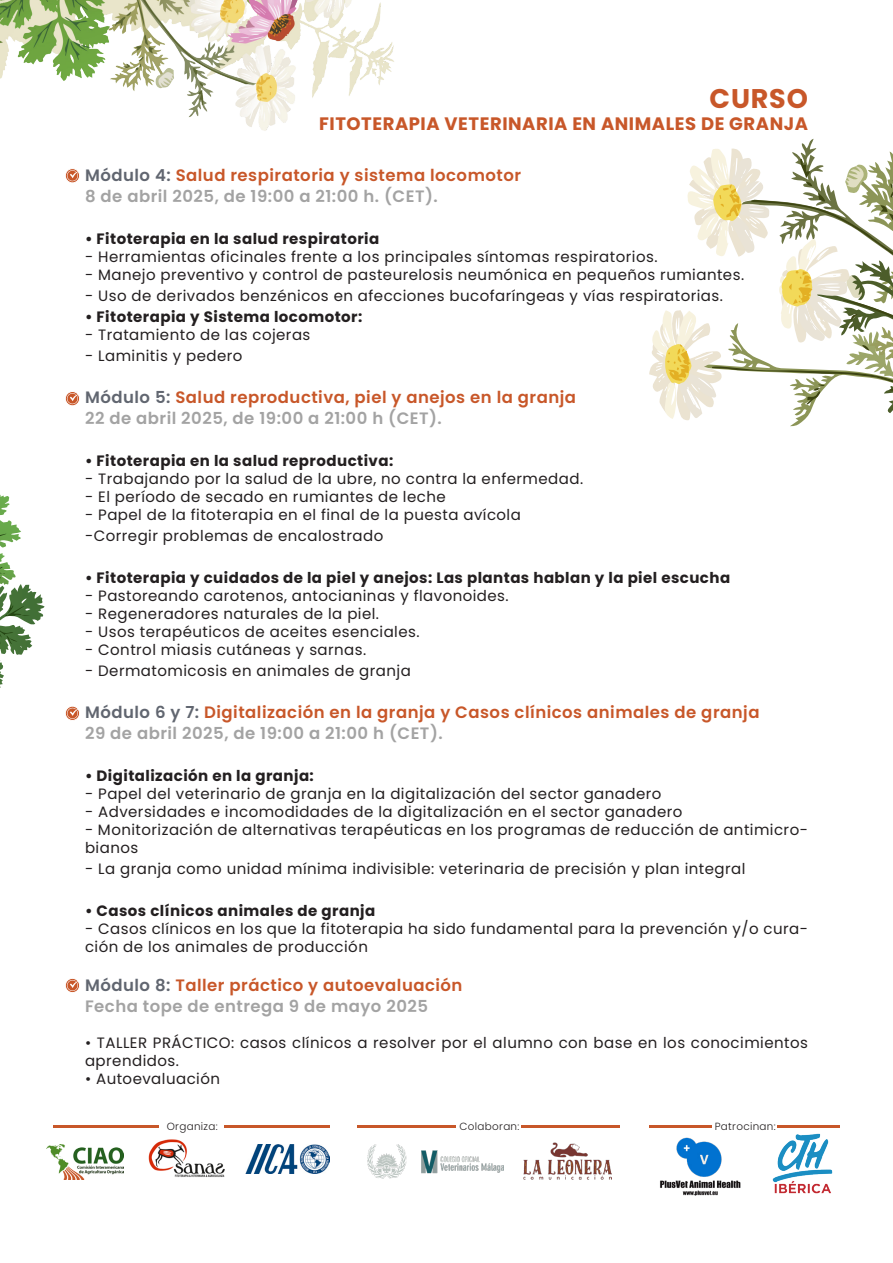
<style>
.page{position:relative;width:893px;height:1263px;background:#fff}
.page>*{position:absolute;margin:0;border:0;box-sizing:border-box;transform-origin:0 0}
.t1{font:700 27px "Poppins";letter-spacing:.03em;color:#c85729}
.t2{font:700 18px "Poppins";letter-spacing:.03em;color:#c85729}
.t3{font:600 16.5px "Poppins";letter-spacing:.03em;color:#c85729}
.t4{font:600 16.5px "Poppins";letter-spacing:.03em;color:#a3a3a3}
.t5{font:15px/18px "Poppins";letter-spacing:.03em;color:#231f20}
.t6{font:700 15px "Poppins";letter-spacing:.03em;color:#231f20}
.t7{font:300 10.35px "Poppins";letter-spacing:.03em;color:#231f20}
.s1{color:#616670}
</style>
<div class="page">
<img style="left:0;top:0;width:394px;height:131px">
<svg style="left:0;top:495px;width:45px;height:160px"></svg>
<svg style="left:649px;top:139px;width:244px;height:282px"></svg>
<div style="left:65px;top:391px;width:15px;height:15px;border:1px solid #fff;border-radius:50%"></div>
<svg style="left:67px;top:393px;width:12px;height:11px"></svg>
<div style="left:65px;top:706px;width:15px;height:14px;background:#fdfbfa;border-radius:50%"></div>
<div style="left:65px;top:706px;width:15px;height:15px;border:1px solid #fff;border-radius:50%"></div>
<svg style="left:67px;top:708px;width:12px;height:11px"></svg>
<div style="left:65px;top:978px;width:15px;height:15px;border:1px solid #fff;border-radius:50%"></div>
<svg style="left:67px;top:980px;width:12px;height:11px"></svg>
<div style="left:65px;top:169px;width:15px;height:14px;background:#fdfaf9;border-radius:50%"></div>
<div style="left:65px;top:168px;width:15px;height:15px;border:1px solid #fff;border-radius:50%"></div>
<svg style="left:67px;top:170px;width:12px;height:11px"></svg>
<img style="left:149px;top:1139px;width:76px;height:38px">
<img style="left:46px;top:1144px;width:78px;height:35px">
<img style="left:245px;top:1144px;width:85px;height:30px">
<hr style="left:358px;top:1125px;width:98px;height:2px;background:#c85729">
<hr style="left:521px;top:1125px;width:99px;height:2px;background:#c85729">
<img style="left:368px;top:1145px;width:136px;height:34px">
<img style="left:660px;top:1137px;width:81px;height:59px">
<img style="left:772px;top:1133px;width:61px;height:61px">
<img style="left:523px;top:1142px;width:88px;height:38px">
<hr style="left:650px;top:1125px;width:62px;height:2px;background:#c85729">
<hr style="left:777px;top:1125px;width:62px;height:2px;background:#c85729">
<hr style="left:54px;top:1125px;width:105px;height:2px;background:#c85729">
<hr style="left:224px;top:1125px;width:106px;height:2px;background:#c85729">
<p class="t1" style="left:710px;top:83px;width:100px">CURSO</p>
<p class="t2" style="left:319px;top:113px;width:490px">FITOTERAPIA VETERINARIA EN ANIMALES DE GRANJA</p>
<p class="t3" style="left:85px;top:166px;width:437px"><span class="s1">Módulo 4:</span> Salud respiratoria y sistema locomotor</p>
<p class="t4" style="left:85px;top:187px;width:354px">8 de abril 2025, de 19:00 a 21:00 h (. CET .(</p>
<p class="t6" style="left:85px;top:230px;width:296px">• Fitoterapia en la salud respiratoria</p>
<p class="t5" style="left:85px;top:248px;width:574px">- Herramientas oficinales frente a los principales síntomas respiratorios.</p>
<p class="t5" style="left:85px;top:266px;width:661px">- Manejo preventivo y control de pasteurelosis neumónica en pequeños rumiantes.</p>
<p class="t5" style="left:85px;top:287px;width:639px">- Uso de derivados benzénicos en afecciones bucofaríngeas y vías respiratorias.</p>
<p class="t6" style="left:85px;top:308px;width:279px">• Fitoterapia y Sistema locomotor:</p>
<p class="t5" style="left:85px;top:326px;width:227px">- Tratamiento de las cojeras</p>
<p class="t5" style="left:85px;top:347px;width:159px">- Laminitis y pedero</p>
<p class="t3" style="left:85px;top:388px;width:493px"><span class="s1">Módulo 5:</span> Salud reproductiva, piel y anejos en la granja</p>
<p class="t4" style="left:85px;top:409px;width:358px">22 de abril 2025, de 19:00 a 21:00 h (CET .(</p>
<p class="t6" style="left:85px;top:452px;width:310px">• Fitoterapia en la salud reproductiva:</p>
<p class="t5" style="left:85px;top:470px;width:500px">- Trabajando por la salud de la ubre, no contra la enfermedad.</p>
<p class="t5" style="left:85px;top:488px;width:362px">- El período de secado en rumiantes de leche</p>
<p class="t5" style="left:85px;top:506px;width:437px">- Papel de la fitoterapia en el final de la puesta avícola</p>
<p class="t5" style="left:85px;top:527px;width:300px">-Corregir problemas de encalostrado</p>
<p class="t6" style="left:85px;top:569px;width:647px">• Fitoterapia y cuidados de la piel y anejos: Las plantas hablan y la piel escucha</p>
<p class="t5" style="left:85px;top:587px;width:425px">- Pastoreando carotenos, antocianinas y flavonoides.</p>
<p class="t5" style="left:85px;top:605px;width:296px">- Regeneradores naturales de la piel.</p>
<p class="t5" style="left:85px;top:623px;width:336px">- Usos terapéuticos de aceites esenciales.</p>
<p class="t5" style="left:85px;top:641px;width:283px">- Control miasis cutáneas y sarnas.</p>
<p class="t5" style="left:85px;top:662px;width:327px">- Dermatomicosis en animales de granja</p>
<p class="t3" style="left:85px;top:703px;width:676px"><span class="s1">Módulo 6 y 7:</span> Digitalización en la granja y Casos clínicos animales de granja</p>
<p class="t4" style="left:85px;top:724px;width:359px">29 de abril 2025, de 19:00 a 21:00 h (CET .(</p>
<p class="t6" style="left:85px;top:767px;width:230px">• Digitalización en la granja:</p>
<p class="t5" style="left:85px;top:785px;width:578px">- Papel del veterinario de granja en la digitalización del sector ganadero</p>
<p class="t5" style="left:85px;top:803px;width:599px">- Adversidades e incomodidades de la digitalización en el sector ganadero</p>
<p class="t5" style="left:85px;top:839px;width:55px">bianos</p>
<p class="t5" style="left:85px;top:821px;width:724px">- Monitorización de alternativas terapéuticas en los programas de reducción de antimicro-</p>
<p class="t5" style="left:85px;top:860px;width:662px">- La granja como unidad mínima indivisible: veterinaria de precisión y plan integral</p>
<p class="t6" style="left:85px;top:902px;width:292px">• Casos clínicos animales de granja</p>
<p class="t5" style="left:85px;top:938px;width:284px">ción de los animales de producción</p>
<p class="t5" style="left:85px;top:920px;width:724px">- Casos clínicos en los que la fitoterapia ha sido fundamental para la prevención o/y cura-</p>
<p class="t3" style="left:85px;top:976px;width:379px"><span class="s1">Módulo 8:</span> Taller práctico y autoevaluación</p>
<p class="t4" style="left:85px;top:997px;width:345px">Fecha tope de entrega 9 de mayo 2025</p>
<p class="t5" style="left:85px;top:1034px;width:724px">• TALLER PRÁCTICO: casos clínicos a resolver por el alumno con base en los conocimientos aprendidos.</p>
<p class="t5" style="left:85px;top:1070px;width:136px">• Autoevaluación</p>
<p class="t7" style="left:167px;top:1120px;width:52px">Organiza:</p>
<p class="t7" style="left:460px;top:1120px;width:61px">Colaboran:</p>
<p class="t7" style="left:715px;top:1120px;width:62px">Patrocinan:</p>
</div>
